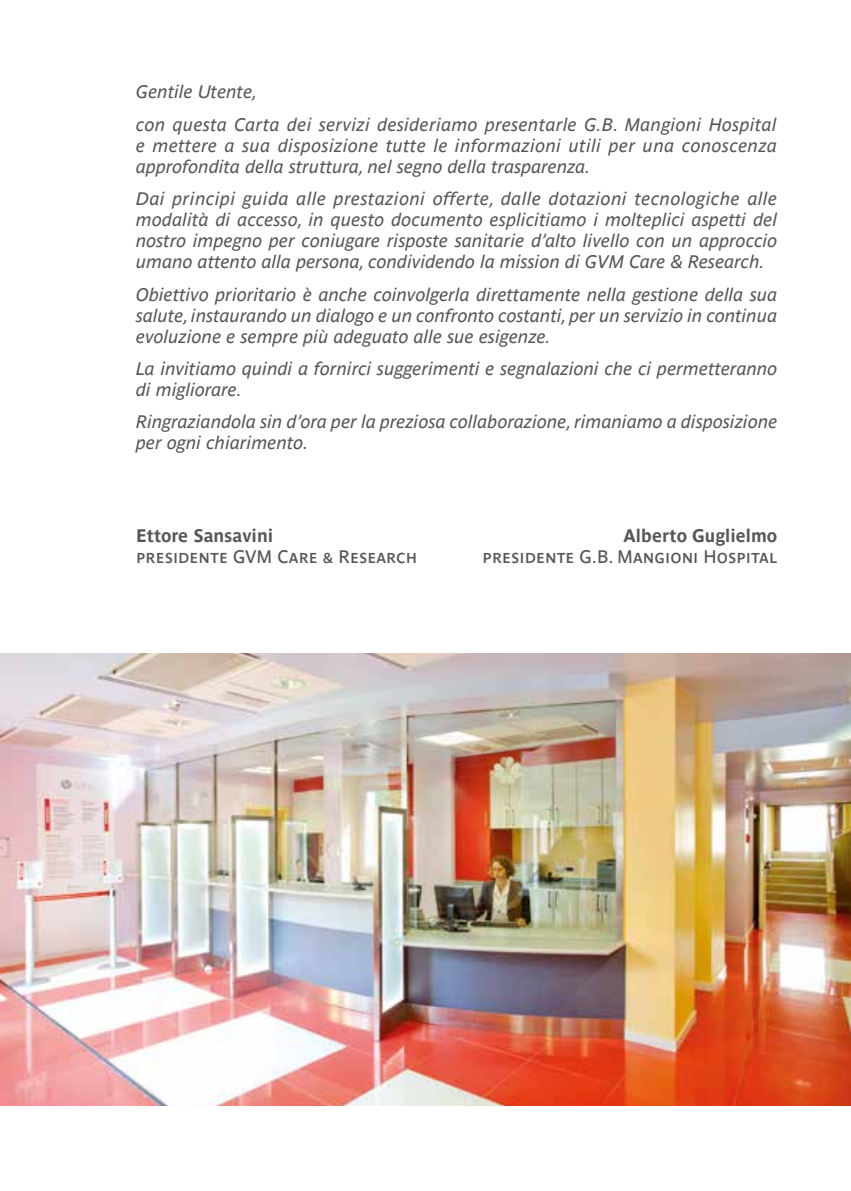
<style>
.page{position:relative;width:851px;height:1191px;background:#fff}
.page>*{position:absolute;margin:0;border:0;box-sizing:border-box;transform-origin:0 0}
.t1{font:italic 18px/21px "Parisine Ptf";color:#575756}
.t2{font:18px "Parisine Ptf";color:#575756}
.t3{font:700 18px "Parisine Ptf";color:#575756}
</style>
<div class="page">
<img style="left:1px;top:653px;width:849px;height:453px">
<p class="t1" style="left:136px;top:74px;width:642px;line-height:32.4px">Gentile Utente,<br>con questa Carta dei servizi desideriamo presentarle G.B. Mangioni Hospital</p>
<p class="t1" style="left:136px;top:133px;width:642px">e mettere a sua disposizione tutte le informazioni utili per una conoscenza approfondita della struttura, nel segno della trasparenza.</p>
<p class="t1" style="left:136px;top:187px;width:642px;text-align:justify">Dai principi guida alle prestazioni offerte, dalle dotazioni tecnologiche alle modalità di accesso, in questo documento esplicitiamo i molteplici aspetti del nostro impegno per coniugare risposte sanitarie d’alto livello con un approccio umano attento alla persona, condividendo la mission di GVM Care &amp; Research.</p>
<p class="t1" style="left:136px;top:282px;width:642px;text-align:justify">Obiettivo prioritario è anche coinvolgerla direttamente nella gestione della sua salute, instaurando un dialogo e un confronto costanti, per un servizio in continua evoluzione e sempre più adeguato alle sue esigenze.</p>
<p class="t1" style="left:136px;top:356px;width:642px">La invitiamo quindi a fornirci suggerimenti e segnalazioni che ci permetteranno di migliorare.</p>
<p class="t1" style="left:136px;top:410px;width:642px">Ringraziandola sin d’ora per la preziosa collaborazione, rimaniamo a disposizione per ogni chiarimento.</p>
<p class="t3" style="left:136px;top:522px;width:139px">Ettore Sansavini</p>
<p class="t2" style="left:136px;top:543px;width:282px">presidente GVM Care &amp; Research</p>
<p class="t3" style="left:623px;top:522px;width:155px">Alberto Guglielmo</p>
<p class="t2" style="left:482px;top:543px;width:296px">presidente G.B. Mangioni Hospital</p>
</div>
